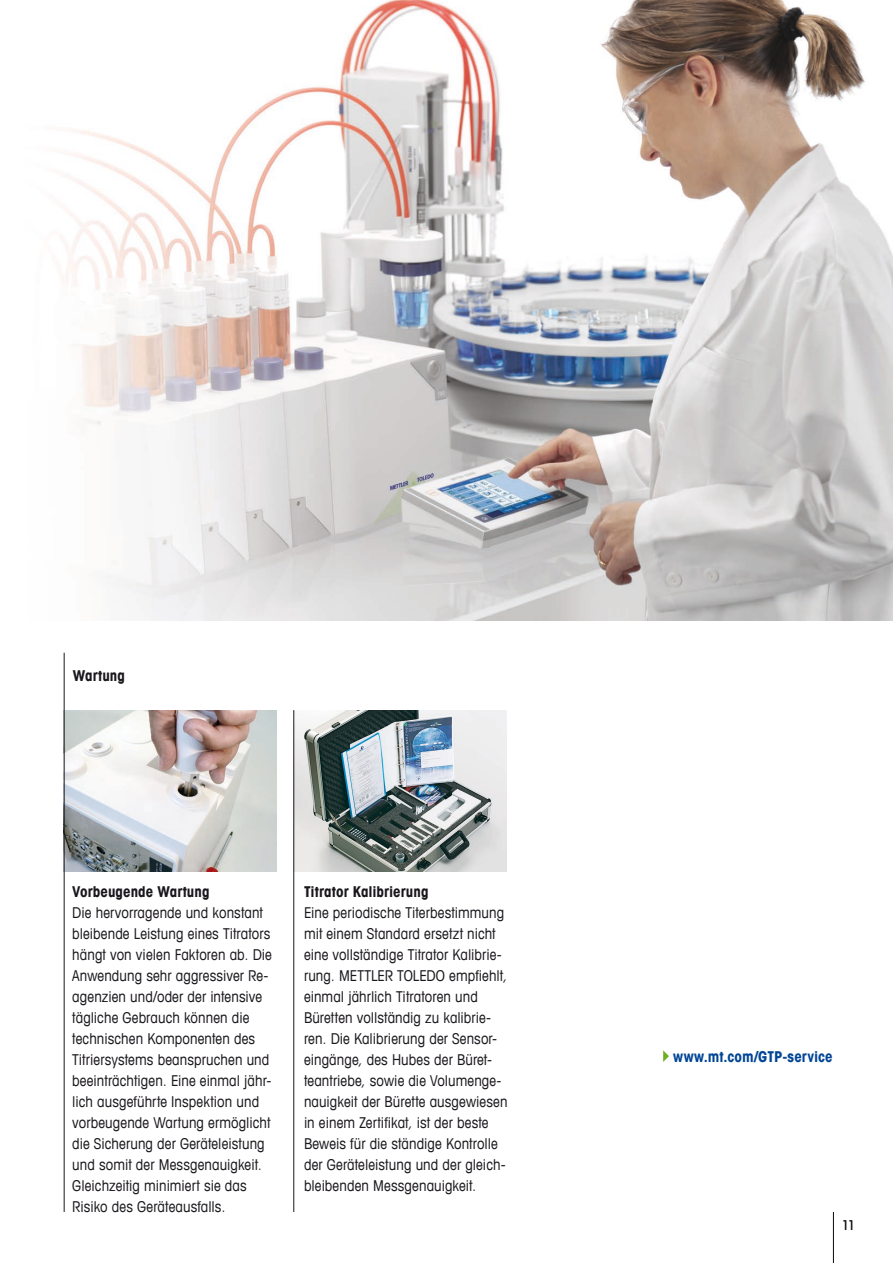
<style>
.page{position:relative;width:893px;height:1263px;background:#fff}
.page>*{position:absolute;margin:0;border:0;box-sizing:border-box;transform-origin:0 0}
._12_Running_Text_10{font:condensed 15px/21px "Avant Garde Com";letter-spacing:.005em;color:#1a171c}
._12_Running_Text_10-2{font:700 condensed 15px "Avant Garde Com";letter-spacing:.005em;color:#1a171c}
._9__ProductNews_runn{font:700 condensed 15px "Avant Garde Com";color:#004595}
._8_Subtitle_Book_14{font:700 condensed 15px "Avant Garde Com";color:#1a171c}
.t1{font:condensed 13.5px "Avant Garde Com";color:#1a171c}
</style>
<div class="page">
<img style="left:62px;top:0;width:831px;height:621px">
<img style="left:294px;top:710px;width:212px;height:162px">
<img style="left:65px;top:710px;width:211px;height:161px">
<svg style="left:663px;top:1050px;width:6px;height:12px"></svg>
<hr style="left:833px;top:1212px;width:1px;height:51px;background:#1a171c">
<hr style="left:293px;top:710px;width:1px;height:502px;background:#1a171c">
<hr style="left:64px;top:653px;width:1px;height:559px;background:#1a171c">
<p class="_8_Subtitle_Book_14" style="left:73px;top:666px;width:54px">Wartung</p>
<p class="_12_Running_Text_10-2" style="left:72px;top:882px;width:139px">Vorbeugende Wartung</p>
<p class="_12_Running_Text_10" style="left:72px;top:902px;width:201px">Die hervorragende und konstant bleibende Leistung eines Titrators hängt von vielen Faktoren ab. Die<br>Anwendung sehr aggressiver Re&shy;agenzien und/oder der intensive tägliche Gebrauch können die technischen Komponenten des<br>Titriersystems beanspruchen und beeinträchtigen. Eine einmal jähr&shy;lich ausgeführte Inspektion und vorbeugende Wartung ermöglicht die Sicherung der Geräteleistung und somit der Messgenauigkeit.<br>Gleichzeitig minimiert sie das<br>Risiko des Geräteausfalls.</p>
<p class="_12_Running_Text_10-2" style="left:304px;top:882px;width:126px">Titrator Kalibrierung</p>
<p class="_12_Running_Text_10" style="left:304px;top:902px;width:205px">Eine periodische Titerbestimmung mit einem Standard ersetzt nicht eine vollständige Titrator Kalibrie&shy;rung. METTLER TOLEDO empfiehlt, einmal jährlich Titratoren und Büretten vollständig zu kalibrie&shy;ren. Die Kalibrierung der Sensor&shy;eingänge, des Hubes der Büret&shy;teantriebe, sowie die Volumenge&shy;nauigkeit der Bürette ausgewiesen in einem Zertifikat, ist der beste Beweis für die ständige Kontrolle der Geräteleistung und der gleich&shy;bleibenden Messgenauigkeit.</p>
<p class="_9__ProductNews_runn" style="left:673px;top:1047px;width:161px">www.mt.com/GTP-service</p>
<p class="t1" style="left:842px;top:1217px;width:15px">11</p>
</div>
